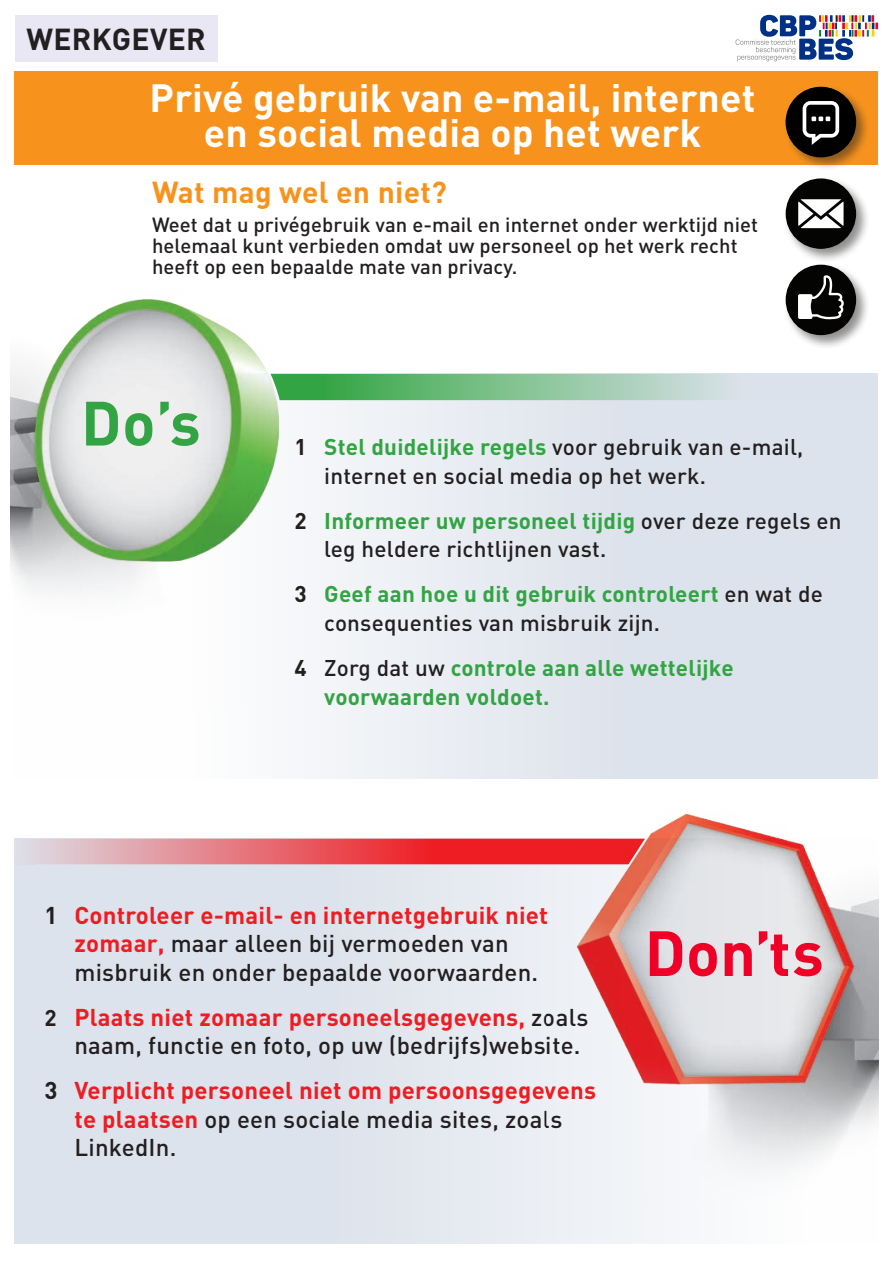
<style>
.page{position:relative;width:893px;height:1263px;background:#fff}
.page>*{position:absolute;margin:0;border:0;box-sizing:border-box;transform-origin:0 0}
.t1{font:700 39px/34.5px "DIN";letter-spacing:.005em;color:#fff;text-align:center}
.t2{font:700 30px "DIN";letter-spacing:.01em;color:#f7931d}
.t3{font:700 30px "DIN";letter-spacing:.01em;color:#231f20}
.t4{font:500 24px/28.5px "DIN";letter-spacing:.01em;color:#231f20}
.t5{font:700 24px/28.5px "DIN";letter-spacing:.01em;color:#ee1d23}
.t6{font:500 22.5px/28.5px "DIN";letter-spacing:.01em;color:#231f20}
.t7{font:700 22.5px/28.5px "DIN";letter-spacing:.01em;color:#32a443}
.t8{font:500 20.25px/21px "DIN";letter-spacing:.005em;color:#231f20}
.s1{font-weight:700}
.s2{font-weight:700;color:#32a443}
.s3{color:#231f20}
.s4{font-weight:500;color:#231f20}
.s5{font-weight:700;color:#ee1d23}
.s6{font-weight:700;font-size:22.5px}
</style>
<div class="page">
<div style="left:15px;top:839px;width:863px;height:405px;background:#dde3ec"></div>
<div style="left:15px;top:374px;width:863px;height:405px;background:linear-gradient(to right,#fff,#d5dde8)"></div>
<svg style="left:14px;top:839px;width:533px;height:26px;background:#e66d74"></svg>
<div style="left:15px;top:71px;width:863px;height:94px;background:#f7931d"></div>
<div style="left:15px;top:15px;width:203px;height:46px;background:#e8e7f3"></div>
<img style="left:11px;top:299px;width:317px;height:406px">
<img style="left:547px;top:814px;width:331px;height:430px">
<svg style="left:736px;top:15px;width:142px;height:46px"></svg>
<svg style="left:86px;top:402px;width:112px;height:44px"></svg>
<svg style="left:271px;top:374px;width:607px;height:26px;background:#95c8a4"></svg>
<div style="left:783px;top:84px;width:87px;height:265px;background:#231f20;opacity:.5"></div>
<div style="left:786px;top:87px;width:70px;height:70px;background:#000;border-radius:50%"></div>
<svg style="left:803px;top:101px;width:36px;height:44px"></svg>
<svg style="left:786px;top:265px;width:70px;height:70px"></svg>
<svg style="left:786px;top:178px;width:70px;height:71px"></svg>
<svg style="left:650px;top:931px;width:171px;height:45px"></svg>
<h2 class="t3" style="left:27px;top:19px;width:181px">WERKGEVER</h2>
<h1 class="t1" style="left:150px;top:79px;width:607px">Privé gebruik van e-mail, internet en social media op het werk</h1>
<h2 class="t2" style="left:152px;top:173px;width:296px">Wat mag wel en niet?</h2>
<p class="t8" style="left:152px;top:213px;width:608px">Weet dat u privégebruik van e-mail en internet onder werktijd niet helemaal kunt verbieden omdat uw personeel op het werk recht heeft op een bepaalde mate van privacy.</p>
<p class="t6" style="left:324px;top:432px;width:481px;text-indent:-30px"><span class="s1">1</span> <span class="s2">Stel duidelijke regels</span> voor gebruik van e-mail, internet en social media op het werk.</p>
<p class="t6" style="left:324px;top:506px;width:519px;text-indent:-30px"><span class="s1">2</span> <span class="s2">Informeer uw personeel tijdig</span> over deze regels en leg heldere richtlijnen vast.</p>
<p class="t6" style="left:324px;top:579px;width:500px;text-indent:-30px"><span class="s1">3</span> <span class="s2">Geef aan hoe u dit gebruik controleert</span> en wat de consequenties van misbruik zijn.</p>
<p class="t7" style="left:324px;top:653px;width:411px;text-indent:-30px"><span class="s3">4</span> <span class="s4">Zorg dat uw</span> controle aan alle wettelijke voorwaarden voldoet.</p>
<p class="t4" style="left:74px;top:900px;width:475px;text-indent:-30px"><span class="s1">1</span> <span class="s5">Controleer e-mail- en internetgebruik niet zomaar,</span> maar alleen bij vermoeden van misbruik en onder bepaalde voorwaarden.</p>
<p class="t4" style="left:74px;top:1002px;width:516px;text-indent:-30px"><span class="s6">2</span> <span class="s5">Plaats niet zomaar personeelsgegevens,</span> zoals naam, functie en foto, op uw (bedrijfs)website.</p>
<p class="t5" style="left:74px;top:1075px;width:523px;text-indent:-30px"><span class="s3">3</span> Verplicht personeel niet om persoonsgegevens te plaatsen <span class="s4">op een sociale media sites, zoals<br>LinkedIn.</span></p>
</div>
